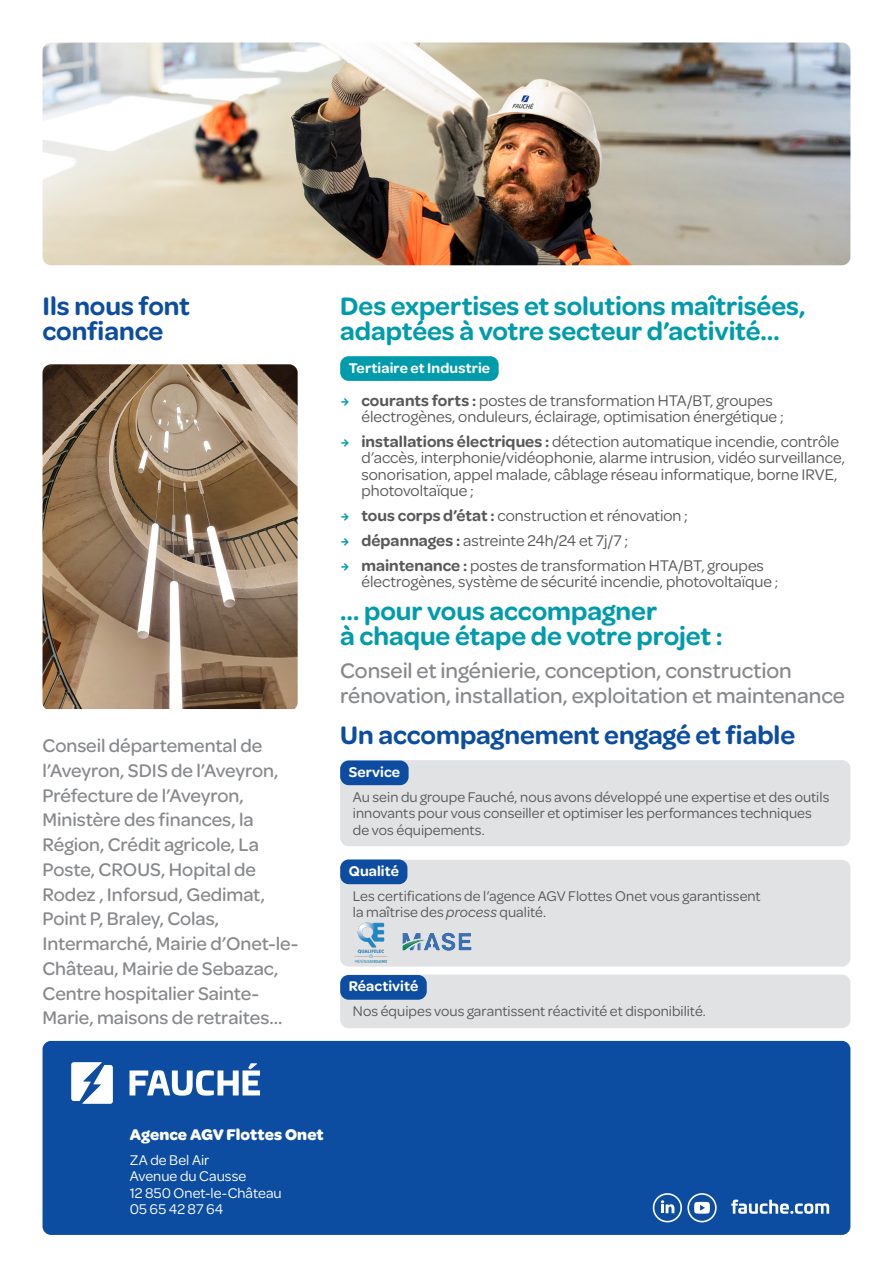
<style>
.page{position:relative;width:893px;height:1263px;background:#fff}
.page>*{position:absolute;margin:0;border:0;box-sizing:border-box;transform-origin:0 0}
.Titre{font:600 27px/24.8px "Omnes";letter-spacing:-.005em;color:#009cac}
.Titre-2{font:600 27px/24.8px "Omnes";color:#0d4da1}
.Étapes___Clients{font:500 22.5px/24.8px "Omnes";letter-spacing:-.005em;color:#87898c}
.Titre-3{font:500 19.5px/24.8px "Omnes";letter-spacing:-.005em;color:#87898c}
.t1{font:16.5px/16.5px "Omnes";color:#57585a}
.Agence__fin{font:700 16.5px "Omnes";color:#fff}
.Texte{font:15px/16.5px "Omnes";letter-spacing:.005em;color:#57585a}
.Adresse__fin{font:15px/16.5px "Omnes";letter-spacing:.005em;color:#fff}
.Cartouche{font:600 15px "Omnes";letter-spacing:.005em;color:#fff}
.s1{font-family:"Clone Rounded PE Eb";font-size:12px;color:#009cac}
.s2{font-weight:600}
.s3{font-size:15px}
.s4{font-style:italic}
</style>
<div class="page">
<div style="left:43px;top:1041px;width:807px;height:194px;background:#0d4da1;border-radius:9px"></div>
<svg style="left:71px;top:1062px;width:42px;height:42px"></svg>
<svg style="left:130px;top:1063px;width:130px;height:33px"></svg>
<svg style="left:731px;top:1199px;width:98px;height:15px"></svg>
<svg style="left:653px;top:1193px;width:64px;height:29px"></svg>
<img style="left:43px;top:43px;width:807px;height:222px">
<img style="left:43px;top:364px;width:255px;height:345px">
<div style="left:340px;top:356px;width:159px;height:25px;background:#009cac;border-radius:9px"></div>
<div style="left:340px;top:974px;width:510px;height:54px;background:#e1e2e4;border-radius:9px"></div>
<div style="left:340px;top:975px;width:87px;height:25px;background:#0d4da1;border-radius:9px"></div>
<div style="left:340px;top:760px;width:510px;height:86px;background:#e1e2e4;border-radius:9px"></div>
<div style="left:340px;top:760px;width:69px;height:25px;background:#0d4da1;border-radius:9px"></div>
<div style="left:340px;top:860px;width:510px;height:107px;background:#e1e2e4;border-radius:9px"></div>
<div style="left:340px;top:859px;width:67px;height:25px;background:#0d4da1;border-radius:9px"></div>
<img style="left:355px;top:922px;width:32px;height:40px">
<img style="left:402px;top:932px;width:70px;height:19px">
<p class="Titre-2" style="left:43px;top:292px;width:149px">Ils nous font confiance</p>
<p class="Titre-3" style="left:43px;top:732px;width:258px">Conseil départemental de l’Aveyron, SDIS de l’Aveyron,<br>Préfecture de l’Aveyron,<br>Ministère des finances, la<br>Région, Crédit agricole, La<br>Poste, CROUS, Hopital de<br>Rodez , Inforsud, Gedimat,<br>Point P, Braley, Colas,<br>Intermarché, Mairie d’Onet-le-<br>Château, Mairie de Sebazac,<br>Centre hospitalier Sainte-<br>Marie, maisons de retraites...</p>
<p class="Titre" style="left:340px;top:292px;width:467px">Des expertises et solutions maîtrisées, adaptées à votre secteur d’activité…</p>
<p class="Cartouche" style="left:349px;top:357px;width:143px">Tertiaire et Industrie</p>
<p class="t1" style="left:361px;top:391px;width:424px;text-indent:-21px"><span class="s1">→</span> <span class="s2">courants forts :</span> postes de transformation HTA/BT, groupes électrogènes, onduleurs, éclairage, optimisation énergétique ;</p>
<p class="t1" style="left:361px;top:432px;width:485px;text-indent:-21px"><span class="s1">→</span> <span class="s2">installations électriques :</span> détection automatique incendie, contrôle d’accès, interphonie/vidéophonie, alarme intrusion, vidéo surveillance, sonorisation, appel malade, câblage réseau informatique, borne IRVE, photovoltaïque ;</p>
<p class="t1" style="left:340px;top:506px;width:349px"><span class="s1">→</span> <span class="s2">tous corps d’état :</span> construction et rénovation ;</p>
<p class="t1" style="left:340px;top:531px;width:290px"><span class="s1">→</span> <span class="s2">dépannages :</span> astreinte 24h/24 et 7j/7 ;</p>
<p class="t1" style="left:361px;top:556px;width:418px;text-indent:-21px"><span class="s1">→</span> <span class="s2">maintenance :</span> postes de transformation HTA/BT, groupes électrogènes, système de sécurité incendie, photovoltaïque <span class="s3">;</span></p>
<p class="Titre" style="left:340px;top:597px;width:384px">… pour vous accompagner<br>à chaque étape de votre projet :</p>
<p class="Étapes___Clients" style="left:340px;top:657px;width:506px">Conseil et ingénierie, conception, construction rénovation, installation, exploitation et maintenance</p>
<p class="Titre-2" style="left:340px;top:721px;width:457px">Un accompagnement engagé et fiable</p>
<p class="Cartouche" style="left:349px;top:761px;width:53px">Service</p>
<p class="Texte" style="left:353px;top:787px;width:478px">Au sein du groupe Fauché, nous avons développé une expertise et des outils innovants pour vous conseiller et optimiser les performances techniques de vos équipements.</p>
<p class="Cartouche" style="left:349px;top:860px;width:52px">Qualité</p>
<p class="Texte" style="left:353px;top:886px;width:409px">Les certifications de l’agence AGV Flottes Onet vous garantissent la maîtrise des <span class="s4">process</span> qualité.</p>
<p class="Cartouche" style="left:349px;top:976px;width:71px">Réactivité</p>
<p class="Texte" style="left:353px;top:1002px;width:355px">Nos équipes vous garantissent réactivité et disponibilité.</p>
<p class="Agence__fin" style="left:130px;top:1123px;width:196px">Agence AGV Flottes Onet</p>
<p class="Adresse__fin" style="left:130px;top:1150px;width:154px">ZA de Bel Air<br>Avenue du Causse<br>12 850 Onet-le-Château<br>05 65 42 87 64</p>
</div>
